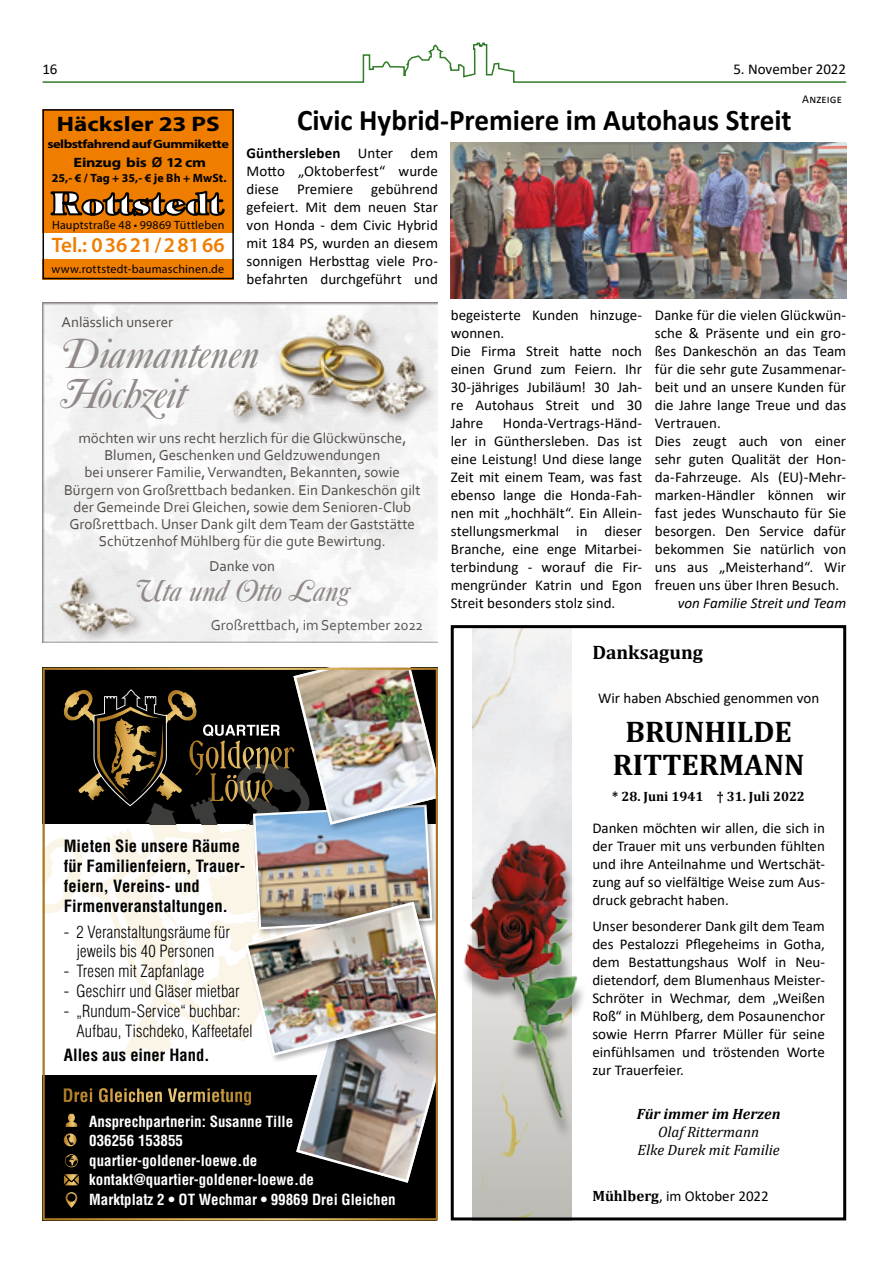
<style>
.page{position:relative;width:893px;height:1263px;background:#fff}
.page>*{position:absolute;margin:0;border:0;box-sizing:border-box;transform-origin:0 0}
.t1{font:italic 43.5px/40.5px "Caslon Swash DOT";color:#908987}
.t2{font:italic 31.5px "Caslon Swash DOT";color:#908987}
.Headline_1{font:700 30px "Calibri";color:#000}
.t3{font:700 30px/33px "Cambria";color:#000;text-align:center}
.t4{font:600 21px "Myriad Pro";color:#ef7d00}
.t5{font:700 21px "Myriad Pro";color:#000;scale:1.2 1}
.t6{font:700 19.5px "Cambria";color:#000}
.t7{font:300 condensed 16.5px/19.8px "Helvetica";letter-spacing:.01em;color:#000;text-align:center}
.t8{font:700 condensed 16.5px/19.8px "Helvetica";letter-spacing:.005em;color:#000}
.Fließtext{font:15px/18px "Calibri";color:#000;text-align:justify}
.t9{font:15px/17.2px "Corbel";color:#534c48;text-align:center}
.t10{font:700 condensed 15px/19.5px "Helvetica";color:#fff}
.t11{font:italic 15px/18px "Cambria";color:#000;text-align:center}
.t12{font:15px "Corbel";color:#575756}
.Fließtext-2{font:italic 15px "Calibri";color:#000}
.t13{font:700 13.5px "Cambria";color:#000}
.t14{font:700 13.5px "Myriad Pro";letter-spacing:-.02em;color:#000;scale:1.2 1}
.t15{font:12px "Myriad Pro";letter-spacing:.015em;color:#000}
.t16{font:700 12px "Myriad Pro";letter-spacing:-.035em;color:#000;scale:1.2 1}
.t17{font:700 12px "Myriad Pro";letter-spacing:.01em;color:#000}
.t18{font:12px "Calibri";letter-spacing:.01em;color:#000}
.s1{font-weight:700}
.s2{font-family:"Arial"}
.s3{font-family:"Cambria";font-weight:700}
</style>
<div class="page">
<img style="left:451px;top:143px;width:395px;height:156px">
<svg style="left:42px;top:42px;width:805px;height:41px"></svg>
<img style="left:43px;top:302px;width:395px;height:340px">
<div style="left:43px;top:109px;width:191px;height:170px;background:#ef7d00"></div>
<div style="left:43px;top:233px;width:191px;height:26px;background:#fff"></div>
<svg style="left:50px;top:190px;width:175px;height:27px"></svg>
<div style="left:43px;top:109px;width:191px;height:170px;border:2px solid #000"></div>
<div style="left:43px;top:1075px;width:394px;height:145px;background:#000"></div>
<svg style="left:66px;top:1192px;width:11px;height:16px"></svg>
<img style="left:43px;top:668px;width:395px;height:517px">
<img style="left:472px;top:629px;width:99px;height:587px">
<div style="left:460px;top:847px;width:127px;height:293px;background:#000;opacity:.35"></div>
<img style="left:460px;top:836px;width:127px;height:295px">
<div style="left:451px;top:625px;width:395px;height:595px;border:3px solid #000"></div>
<p class="Fließtext" style="left:43px;top:60px;width:16px">16</p>
<p class="Fließtext" style="left:733px;top:60px;width:114px">5. November 2022</p>
<p class="t18" style="left:802px;top:90px;width:41px">Anzeige</p>
<p class="Headline_1" style="left:297px;top:98px;width:496px">Civic Hybrid-Premiere im Autohaus Streit</p>
<p class="Fließtext" style="left:247px;top:144px;width:193px"><span class="s1">Günthersleben</span> Unter dem Motto „Oktoberfest“ wurde diese Premiere gebührend gefeiert. Mit dem neuen Star von Honda - dem Civic Hybrid mit 184 PS, wurden an diesem sonnigen Herbsttag viele Pro&shy;befahrten durchgeführt und</p>
<p class="Fließtext" style="left:451px;top:306px;width:193px">begeisterte Kunden hinzuge&shy;wonnen.</p>
<p class="Fließtext" style="left:451px;top:342px;width:193px">Die Firma Streit hatte noch einen Grund zum Feiern. Ihr 30-jähriges Jubiläum! 30 Jah&shy;re Autohaus Streit und 30<br>Jahre</p>
<p class="t5" style="left:57px;top:110px;width:137px">Häcksler 23 PS</p>
<p class="t16" style="left:47px;top:136px;width:153px">selbstfahrend auf Gummikette</p>
<p class="t14" style="left:74px;top:154px;width:112px">Einzug bis <span class="s2">Ø</span> 12 cm</p>
<p class="t17" style="left:52px;top:171px;width:176px">25,- € / Tag + 35,- € je Bh + MwSt.</p>
<p class="t15" style="left:52px;top:217px;width:174px">Hauptstraße 48 • 99869 Tüttleben</p>
<p class="t15" style="left:51px;top:262px;width:174px">www.rottstedt-baumaschinen.de</p>
<p class="t4" style="left:52px;top:232px;width:174px">Tel.: 0 36 21 / 2 81 66</p>
<p class="Fließtext" style="left:655px;top:306px;width:193px">Danke für die vielen Glückwün&shy;sche &amp; Präsente und ein gro&shy;ßes Dankeschön an das Team für die sehr gute Zusammenar&shy;beit und an unsere Kunden für die Jahre lange Treue und das Vertrauen.</p>
<p class="Fließtext" style="left:655px;top:432px;width:193px">Dies zeugt auch von einer sehr guten Qualität der Hon&shy;da-Fahrzeuge. Als (EU)-Mehr&shy;marken-Händler können wir fast jedes Wunschauto für Sie besorgen. Den Service dafür bekommen Sie natürlich von uns aus „Meisterhand“. Wir freuen uns über Ihren Besuch.</p>
<p class="Fließtext-2" style="left:678px;top:593px;width:170px">von Familie Streit und Team</p>
<p class="t9" style="left:62px;top:313px;width:113px">Anlässlich unserer</p>
<p class="t1" style="left:62px;top:338px;width:199px">Diamantenen<br>Hochzeit</p>
<p class="t9" style="left:64px;top:429px;width:358px">möchten wir uns recht herzlich für die Glückwünsche, Blumen, Geschenken und Geldzuwendungen<br>bei unserer Familie, Verwandten, Bekannten, sowie Bürgern von Großrettbach bedanken. Ein Dankeschön gilt der Gemeinde Drei Gleichen, sowie dem Senioren-Club Großrettbach. Unser Dank gilt dem Team der Gaststätte Schützenhof Mühlberg für die gute Bewirtung.</p>
<p class="t9" style="left:210px;top:557px;width:67px">Danke von</p>
<p class="t2" style="left:136px;top:574px;width:215px">Uta und Otto Lang</p>
<p class="t12" style="left:211px;top:615px;width:214px">Großrettbach, im September 2022</p>
<p class="Fließtext" style="left:451px;top:414px;width:193px;text-indent:52px">Honda-Vertrags-Händ&shy;ler in Günthersleben. Das ist eine Leistung! Und diese lange Zeit mit einem Team, was fast ebenso lange die Honda-Fah&shy;nen mit „hochhält“. Ein Allein&shy;stellungsmerkmal in dieser Branche, eine enge Mitarbei&shy;terbindung - worauf die Fir&shy;mengründer Katrin und Egon Streit besonders stolz sind.</p>
<p class="t8" style="left:64px;top:836px;width:183px">Mieten Sie unsere Räume für Familienfeiern, Trauer&shy;feiern, Vereins- und<br>Firmenveranstaltungen.</p>
<p class="t7" style="left:64px;top:921px;width:168px">- 2 Veranstaltungsräume für jeweils bis 40 Personen</p>
<p class="t7" style="left:64px;top:961px;width:142px">- Tresen mit Zapfanlage</p>
<p class="t7" style="left:64px;top:981px;width:177px">- Geschirr und Gläser mietbar</p>
<p class="t7" style="left:77px;top:1001px;width:178px;text-align:left;text-indent:-13px">- „Rundum-Service“ buchbar:<br>Aufbau, Tischdeko, Kaffeetafel</p>
<p class="t8" style="left:64px;top:1044px;width:148px">Alles aus einer Hand.</p>
<p class="t10" style="left:89px;top:1111px;width:308px">Ansprechpartnerin: Susanne Tille<br>036256 153855<br>quartier-goldener-loewe.de kontakt@quartier-goldener-loewe.de<br>Marktplatz 2 • OT Wechmar • 99869 Drei Gleichen</p>
<p class="t6" style="left:592px;top:639px;width:112px">Danksagung</p>
<p class="Fließtext" style="left:598px;top:689px;width:223px">Wir haben Abschied genommen von</p>
<p class="t3" style="left:613px;top:715px;width:193px">BRUNHILDE<br>RITTERMANN</p>
<p class="t13" style="left:612px;top:787px;width:194px">* 28. Juni 1941 † 31. Juli 2022</p>
<p class="Fließtext" style="left:592px;top:819px;width:234px">Danken möchten wir allen, die sich in der Trauer mit uns verbunden fühlten und ihre Anteilnahme und Wertschät&shy;zung auf so vielfältige Weise zum Aus&shy;druck gebracht haben.</p>
<p class="Fließtext" style="left:592px;top:916px;width:234px">Unser besonderer Dank gilt dem Team des Pestalozzi Pflegeheims in Gotha, dem Bestattungshaus Wolf in Neu&shy;dietendorf, dem Blumenhaus Meister-Schröter in Wechmar, dem „Weißen Roß“ in Mühlberg, dem Posaunenchor sowie Herrn Pfarrer Müller für seine einfühlsamen und tröstenden Worte zur Trauerfeier.</p>
<p class="t11" style="left:637px;top:1104px;width:145px"><span class="s1">Für immer im Herzen<br></span>Olaf Rittermann<br>Elke Durek mit Familie</p>
<p class="Fließtext" style="left:592px;top:1187px;width:178px"><span class="s3">Mühlberg</span>, im Oktober 2022</p>
</div>
